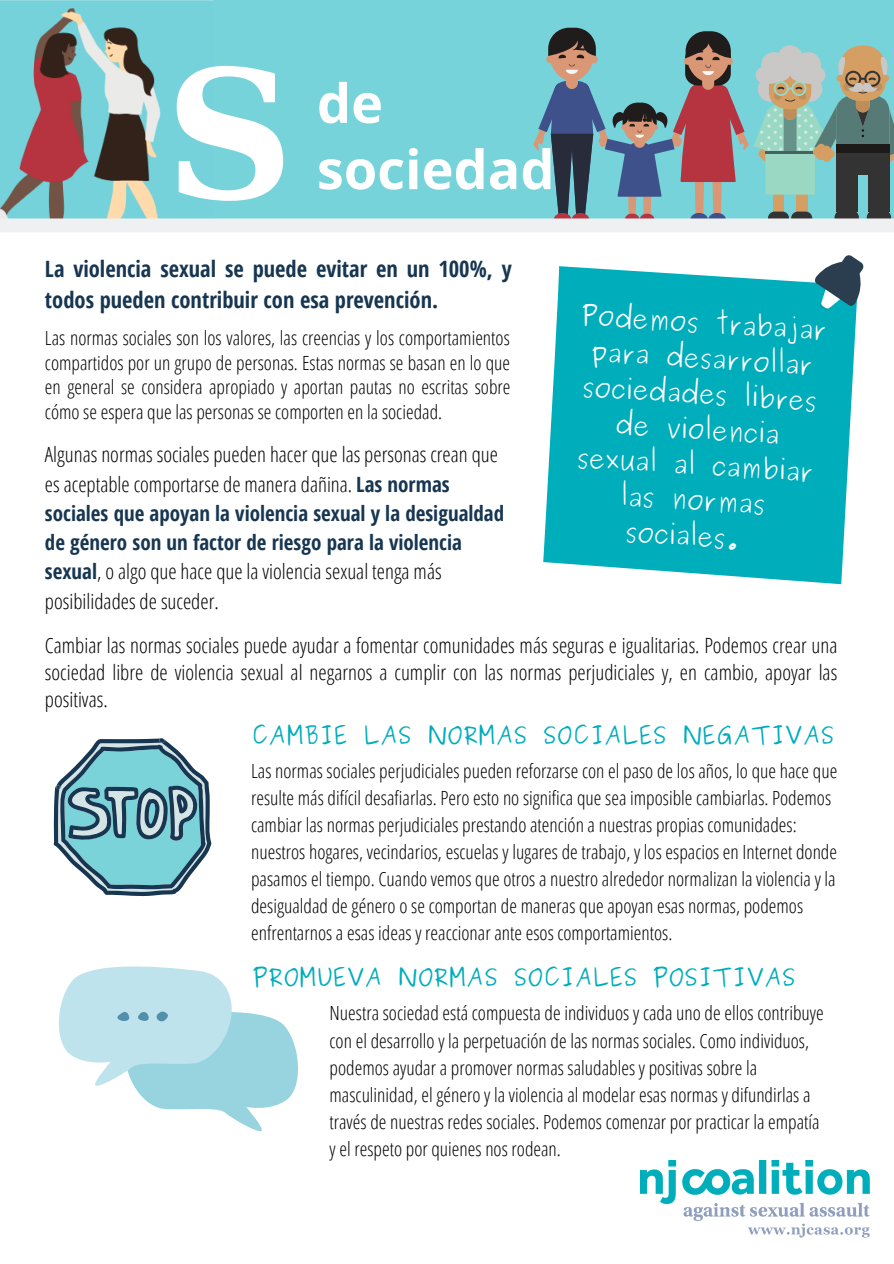
<style>
.page{position:relative;width:894px;height:1264px;background:#fff}
.page>*{position:absolute;margin:0;border:0;box-sizing:border-box;transform-origin:0 0}
.t1{font:700 178.35px "DejaVu Serif";color:#fff}
.t2{font:700 54px/66.2px "Open Sans";color:#fff}
.t3{font:25.5px/35.5px "Purisa";color:#fff;text-align:center}
.t4{font:24px "Purisa";color:#00adbb}
.t5{font:700 22.5px/31.5px "Open Sans Condensed";color:#173651}
.t6{font:300 21px/29.2px "Open Sans Condensed";color:#000;text-align:justify}
.t7{font:300 19.5px/27px "Open Sans Condensed";color:#000}
.s1{font-weight:700;color:#173651}
</style>
<div class="page">
<div style="left:0;top:0;width:893px;height:223px;background:#77d3da"></div>
<img style="left:51px;top:8px;width:76px;height:20px">
<svg style="left:0;top:28px;width:893px;height:204px"></svg>
<svg style="left:543px;top:266px;width:314px;height:318px;background:#1ab5c1"></svg>
<svg style="left:814px;top:255px;width:49px;height:56px"></svg>
<img style="left:640px;top:1160px;width:229px;height:78px">
<svg style="left:59px;top:966px;width:239px;height:166px"></svg>
<svg style="left:54px;top:738px;width:157px;height:158px"></svg>
<h1 class="t1" style="left:165px;top:31px;width:130px">S</h1>
<h2 class="t2" style="left:317px;top:69px;width:239px">de sociedad</h2>
<p class="t5" style="left:45px;top:252px;width:468px">La violencia sexual se puede evitar en un 100%, y todos pueden contribuir con esa prevención.</p>
<p class="t7" style="left:45px;top:325px;width:467px;line-height:24.8px;text-align:justify">Las normas sociales son los valores, las creencias y los comportamientos compartidos por un grupo de personas. Estas normas se basan en lo que en general se considera apropiado y aportan pautas no escritas sobre cómo se espera que las personas se comporten en la sociedad.</p>
<p class="t6" style="left:45px;top:439px;width:460px;text-align:left">Algunas normas sociales pueden hacer que las personas crean que es aceptable comportarse de manera dañina. <span class="s1">Las normas sociales que apoyan la violencia sexual y la desigualdad de género son un factor de riesgo para la violencia sexual</span>, o algo que hace que la violencia sexual tenga más posibilidades de suceder.</p>
<h3 class="t3" style="left:582px;top:297px;width:247px;rotate:4deg">Podemos trabajar para desarrollar sociedades libres de violencia sexual al cambiar las normas sociales.</h3>
<p class="t6" style="left:45px;top:631px;width:793px;line-height:27px">Cambiar las normas sociales puede ayudar a fomentar comunidades más seguras e igualitarias. Podemos crear una sociedad libre de violencia sexual al negarnos a cumplir con las normas perjudiciales y, en cambio, apoyar las positivas.</p>
<p class="t4" style="left:251px;top:721px;width:584px">CAMBIE LAS NORMAS SOCIALES NEGATIVAS</p>
<p class="t7" style="left:251px;top:757px;width:587px">Las normas sociales perjudiciales pueden reforzarse con el paso de los años, lo que hace que resulte más difícil desafiarlas. Pero esto no significa que sea imposible cambiarlas. Podemos cambiar las normas perjudiciales prestando atención a nuestras propias comunidades: nuestros hogares, vecindarios, escuelas y lugares de trabajo, y los espacios en Internet donde pasamos el tiempo. Cuando vemos que otros a nuestro alrededor normalizan la violencia y la desigualdad de género o se comportan de maneras que apoyan esas normas, podemos enfrentarnos a esas ideas y reaccionar ante esos comportamientos.</p>
<p class="t4" style="left:252px;top:963px;width:545px">PROMUEVA NORMAS SOCIALES POSITIVAS</p>
<p class="t7" style="left:329px;top:999px;width:495px">Nuestra sociedad está compuesta de individuos y cada uno de ellos contribuye con el desarrollo y la perpetuación de las normas sociales. Como individuos, podemos ayudar a promover normas saludables y positivas sobre la masculinidad, el género y la violencia al modelar esas normas y difundirlas a través de nuestras redes sociales. Podemos comenzar por practicar la empatía y el respeto por quienes nos rodean.</p>
</div>
